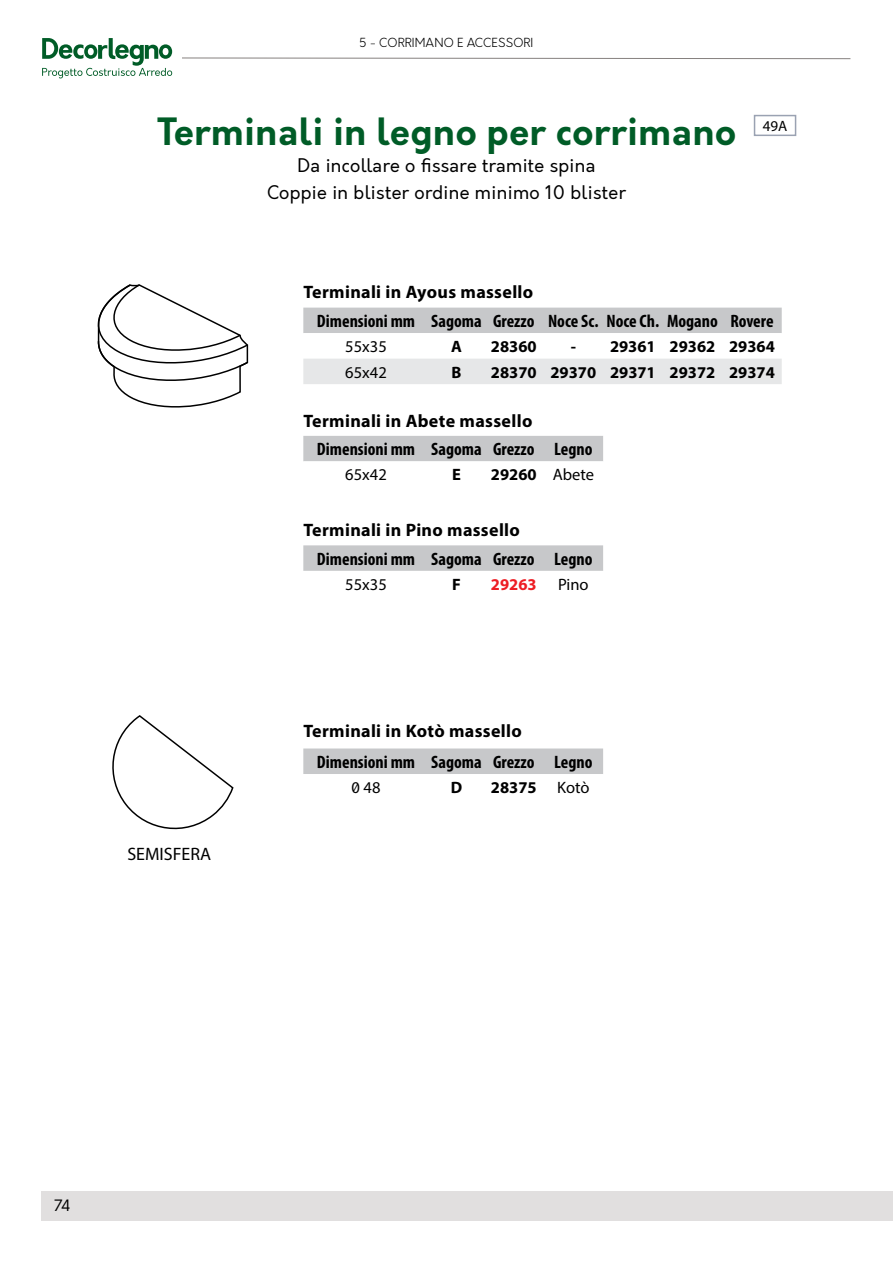
<style>
.page{position:relative;width:893px;height:1263px;background:#fff}
.page>*{position:absolute;margin:0;border:0;box-sizing:border-box;transform-origin:0 0}
.t1{font:700 36px "Orkney";letter-spacing:.02em;color:#005c27}
.t2{font:700 condensed 18px "Myriad Pro";color:#000}
.t3{font:700 18px "Myriad Pro";letter-spacing:.02em;color:#000}
.t4{font:18px/27px "Orkney";letter-spacing:.02em;color:#000;text-align:center}
.t5{font:18px "Myriad Pro";color:#000}
.t6{font:700 16.5px "Myriad Pro";color:#000}
.t7{font:16.5px "Myriad Pro";color:#000}
.t8{font:700 16.5px "Myriad Pro";color:#ed1d24}
.t9{font:15px "Myriad Pro";color:#000}
.t10{font:15px "Orkney";color:#000}
.t11{font:300 12px "Orkney";letter-spacing:.01em;color:#000}
.s1{font-weight:400}
</style>
<div class="page">
<div style="left:42px;top:1191px;width:851px;height:29px;background:#e1dfdf"></div>
<svg style="left:42px;top:38px;width:809px;height:40px"></svg>
<div style="left:754px;top:115px;width:42px;height:21px;border:2px solid #9aa2b2"></div>
<svg style="left:97px;top:284px;width:152px;height:124px"></svg>
<svg style="left:303px;top:308px;width:479px;height:76px"></svg>
<div style="left:303px;top:436px;width:300px;height:25px;background:#c7c8ca"></div>
<svg style="left:303px;top:545px;width:300px;height:26px;background:#c8c9cb"></svg>
<svg style="left:112px;top:715px;width:122px;height:115px"></svg>
<div style="left:303px;top:748px;width:300px;height:26px;background:#c7c8ca"></div>
<p class="t11" style="left:359px;top:35px;width:176px">5 - CORRIMANO E ACCESSORI</p>
<h1 class="t1" style="left:157px;top:108px;width:581px">Terminali in legno per corrimano</h1>
<p class="t4" style="left:267px;top:152px;width:360px">Da incollare o fissare tramite spina<br>Coppie in blister ordine minimo 10 blister</p>
<p class="t9" style="left:763px;top:117px;width:26px">49A</p>
<p class="t3" style="left:303px;top:280px;width:231px">Terminali in Ayous massello</p>
<p class="t2" style="left:317px;top:310px;width:458px">Dimensioni mm Sagoma Grezzo Noce Sc. Noce Ch. Mogano Rovere</p>
<p class="t7" style="left:345px;top:336px;width:43px">55x35</p>
<p class="t6" style="left:451px;top:336px;width:12px">A</p>
<p class="t6" style="left:491px;top:336px;width:47px">28360</p>
<p class="t6" style="left:571px;top:336px;width:206px">- 29361 29362 29364</p>
<p class="t7" style="left:345px;top:362px;width:43px">65x42</p>
<p class="t6" style="left:451px;top:361px;width:11px">B</p>
<p class="t6" style="left:491px;top:361px;width:285px">28370 29370 29371 29372 29374</p>
<p class="t3" style="left:303px;top:409px;width:231px">Terminali in Abete massello</p>
<p class="t2" style="left:317px;top:438px;width:277px">Dimensioni mm Sagoma Grezzo Legno</p>
<p class="t7" style="left:345px;top:465px;width:43px">65x42</p>
<p class="t6" style="left:452px;top:464px;width:10px">E</p>
<p class="t6" style="left:491px;top:464px;width:105px">29260 <span class="s1">Abete</span></p>
<p class="t3" style="left:303px;top:518px;width:218px">Terminali in Pino massello</p>
<p class="t2" style="left:317px;top:548px;width:277px">Dimensioni mm Sagoma Grezzo Legno</p>
<p class="t7" style="left:345px;top:574px;width:43px">55x35</p>
<p class="t6" style="left:452px;top:573px;width:10px">F</p>
<p class="t8" style="left:491px;top:573px;width:47px">29263</p>
<p class="t7" style="left:558px;top:574px;width:32px">Pino</p>
<p class="t5" style="left:127px;top:843px;width:85px">SEMISFERA</p>
<p class="t3" style="left:303px;top:719px;width:220px">Terminali in Kotò massello</p>
<p class="t2" style="left:317px;top:751px;width:277px">Dimensioni mm Sagoma Grezzo Legno</p>
<p class="t7" style="left:352px;top:777px;width:30px">0 48</p>
<p class="t6" style="left:451px;top:777px;width:13px">D</p>
<p class="t6" style="left:491px;top:777px;width:100px">28375 <span class="s1">Kotò</span></p>
<p class="t10" style="left:54px;top:1196px;width:18px">74</p>
</div>
